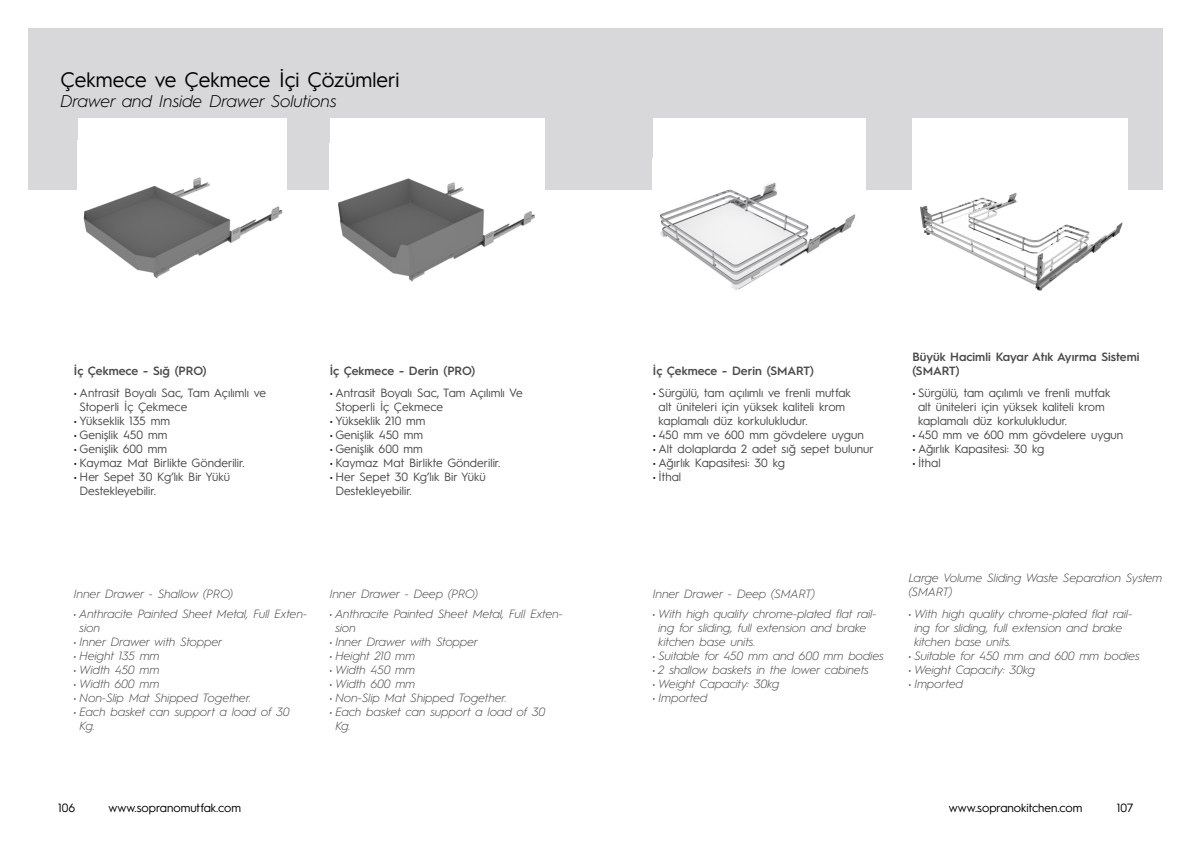
<style>
.page{position:relative;width:1191px;height:842px;background:#fff}
.page>*{position:absolute;margin:0;border:0;box-sizing:border-box;transform-origin:0 0}
.t1{font:21px "Hurme Geometric Sans 1";color:#000}
.t2{font:italic 300 17px "Hurme Geometric Sans 1";color:#000}
.t3{font:italic 300 12px/14px "Hurme Geometric Sans 1";color:#4a4a49}
.t4{font:12px/14px "Hurme Geometric Sans 1";color:#4a4a49}
.t5{font:600 12px/14px "Hurme Geometric Sans 1";color:#4a4a49}
.t6{font:12px "Hurme Geometric Sans 1";color:#000}
.s1{color:#000}
</style>
<div class="page">
<div style="left:28px;top:28px;width:1134px;height:162px;background:#d8d7d9"></div>
<div style="left:78px;top:118px;width:208px;height:218px;background:#fff"></div>
<img style="left:83px;top:177px;width:200px;height:102px">
<div style="left:330px;top:118px;width:214px;height:220px;background:#fff"></div>
<img style="left:338px;top:178px;width:197px;height:104px">
<div style="left:653px;top:118px;width:212px;height:218px;background:#fff"></div>
<img style="left:660px;top:183px;width:196px;height:108px">
<img style="left:912px;top:118px;width:215px;height:173px">
<h1 class="t1" style="left:60px;top:65px;width:341px">Çekmece ve Çekmece İçi Çözümleri</h1>
<h2 class="t2" style="left:60px;top:90px;width:278px">Drawer and Inside Drawer Solutions</h2>
<p class="t5" style="left:74px;top:363px;width:134px">İç Çekmece - Sığ (PRO)</p>
<p class="t5" style="left:330px;top:363px;width:147px">İç Çekmece - Derin (PRO)</p>
<p class="t4" style="left:335px;top:385px;width:189px;text-indent:-6px"><span class="s1">•</span> Antrasit Boyalı Sac, Tam Açılımlı Ve<br>Stoperli İç Çekmece</p>
<p class="t4" style="left:330px;top:413px;width:97px"><span class="s1">•</span> Yükseklik 210 mm</p>
<p class="t4" style="left:330px;top:427px;width:95px"><span class="s1">•</span> Genişlik 450 mm</p>
<p class="t4" style="left:330px;top:441px;width:95px"><span class="s1">•</span> Genişlik 600 mm</p>
<p class="t4" style="left:330px;top:455px;width:172px"><span class="s1">•</span> Kaymaz Mat Birlikte Gönderilir.</p>
<p class="t4" style="left:335px;top:469px;width:152px;text-indent:-6px"><span class="s1">•</span> Her Sepet 30 Kg’lık Bir Yükü<br>Destekleyebilir.</p>
<p class="t4" style="left:80px;top:385px;width:188px;text-indent:-6px"><span class="s1">•</span> Antrasit Boyalı Sac, Tam Açılımlı ve<br>Stoperli İç Çekmece</p>
<p class="t4" style="left:74px;top:413px;width:97px"><span class="s1">•</span> Yükseklik 135 mm</p>
<p class="t4" style="left:74px;top:427px;width:95px"><span class="s1">•</span> Genişlik 450 mm</p>
<p class="t4" style="left:74px;top:441px;width:95px"><span class="s1">•</span> Genişlik 600 mm</p>
<p class="t4" style="left:74px;top:455px;width:172px"><span class="s1">•</span> Kaymaz Mat Birlikte Gönderilir.</p>
<p class="t4" style="left:80px;top:469px;width:152px;text-indent:-6px"><span class="s1">•</span> Her Sepet 30 Kg’lık Bir Yükü<br>Destekleyebilir.</p>
<p class="t3" style="left:74px;top:586px;width:161px">Inner Drawer - Shallow (PRO)</p>
<p class="t3" style="left:330px;top:586px;width:150px">Inner Drawer - Deep (PRO)</p>
<p class="t3" style="left:80px;top:606px;width:229px;text-indent:-6px"><span class="s1">•</span> Anthracite Painted Sheet Metal, Full Exten&shy;sion</p>
<p class="t3" style="left:74px;top:634px;width:150px"><span class="s1">•</span> Inner Drawer with Stopper</p>
<p class="t3" style="left:74px;top:648px;width:87px"><span class="s1">•</span> Height 135 mm</p>
<p class="t3" style="left:74px;top:662px;width:87px"><span class="s1">•</span> Width 450 mm</p>
<p class="t3" style="left:74px;top:676px;width:87px"><span class="s1">•</span> Width 600 mm</p>
<p class="t3" style="left:74px;top:690px;width:179px"><span class="s1">•</span> Non-Slip Mat Shipped Together.</p>
<p class="t3" style="left:80px;top:704px;width:211px;text-indent:-6px"><span class="s1">•</span> Each basket can support a load of 30<br>Kg.</p>
<p class="t3" style="left:335px;top:606px;width:229px;text-indent:-6px"><span class="s1">•</span> Anthracite Painted Sheet Metal, Full Exten&shy;sion</p>
<p class="t3" style="left:330px;top:634px;width:150px"><span class="s1">•</span> Inner Drawer with Stopper</p>
<p class="t3" style="left:330px;top:648px;width:87px"><span class="s1">•</span> Height 210 mm</p>
<p class="t3" style="left:330px;top:662px;width:87px"><span class="s1">•</span> Width 450 mm</p>
<p class="t3" style="left:330px;top:676px;width:87px"><span class="s1">•</span> Width 600 mm</p>
<p class="t3" style="left:330px;top:690px;width:179px"><span class="s1">•</span> Non-Slip Mat Shipped Together.</p>
<p class="t3" style="left:335px;top:704px;width:211px;text-indent:-6px"><span class="s1">•</span> Each basket can support a load of 30<br>Kg.</p>
<p class="t5" style="left:653px;top:363px;width:162px">İç Çekmece - Derin (SMART)</p>
<p class="t4" style="left:658px;top:385px;width:194px;text-indent:-6px"><span class="s1">•</span> Sürgülü, tam açılımlı ve frenli mutfak alt üniteleri için yüksek kaliteli krom kaplamalı düz korkulukludur.</p>
<p class="t4" style="left:653px;top:427px;width:212px"><span class="s1">•</span> 450 mm ve 600 mm gövdelere uygun</p>
<p class="t4" style="left:653px;top:441px;width:222px"><span class="s1">•</span> Alt dolaplarda 2 adet sığ sepet bulunur</p>
<p class="t4" style="left:653px;top:455px;width:133px"><span class="s1">•</span> Ağırlık Kapasitesi: 30 kg</p>
<p class="t4" style="left:653px;top:469px;width:30px"><span class="s1">•</span> İthal</p>
<p class="t5" style="left:912px;top:349px;width:229px">Büyük Hacimli Kayar Atık Ayırma Sistemi (SMART)</p>
<p class="t4" style="left:918px;top:385px;width:194px;text-indent:-6px"><span class="s1">•</span> Sürgülü, tam açılımlı ve frenli mutfak alt üniteleri için yüksek kaliteli krom kaplamalı düz korkulukludur.</p>
<p class="t4" style="left:912px;top:427px;width:212px"><span class="s1">•</span> 450 mm ve 600 mm gövdelere uygun</p>
<p class="t4" style="left:912px;top:441px;width:133px"><span class="s1">•</span> Ağırlık Kapasitesi: 30 kg</p>
<p class="t4" style="left:912px;top:455px;width:30px"><span class="s1">•</span> İthal</p>
<p class="t3" style="left:908px;top:570px;width:255px">Large Volume Sliding Waste Separation System</p>
<p class="t3" style="left:653px;top:586px;width:164px">Inner Drawer - Deep (SMART)</p>
<p class="t3" style="left:908px;top:584px;width:45px">(SMART)</p>
<p class="t3" style="left:658px;top:606px;width:220px;text-indent:-6px"><span class="s1">•</span> With high quality chrome-plated flat rail&shy;ing for sliding, full extension and brake kitchen base units.</p>
<p class="t3" style="left:653px;top:648px;width:233px"><span class="s1">•</span> Suitable for 450 mm and 600 mm bodies</p>
<p class="t3" style="left:653px;top:662px;width:218px"><span class="s1">•</span> 2 shallow baskets in the lower cabinets</p>
<p class="t3" style="left:653px;top:676px;width:128px"><span class="s1">•</span> Weight Capacity: 30kg</p>
<p class="t3" style="left:653px;top:690px;width:56px"><span class="s1">•</span> Imported</p>
<p class="t3" style="left:914px;top:606px;width:220px;text-indent:-6px"><span class="s1">•</span> With high quality chrome-plated flat rail&shy;ing for sliding, full extension and brake kitchen base units.</p>
<p class="t3" style="left:908px;top:648px;width:233px"><span class="s1">•</span> Suitable for 450 mm and 600 mm bodies</p>
<p class="t3" style="left:908px;top:662px;width:128px"><span class="s1">•</span> Weight Capacity: 30kg</p>
<p class="t3" style="left:908px;top:676px;width:56px"><span class="s1">•</span> Imported</p>
<p class="t6" style="left:58px;top:799px;width:19px">106</p>
<p class="t6" style="left:108px;top:799px;width:134px">www.sopranomutfak.com</p>
<p class="t6" style="left:949px;top:799px;width:135px">www.sopranokitchen.com</p>
<p class="t6" style="left:1116px;top:799px;width:18px">107</p>
</div>
